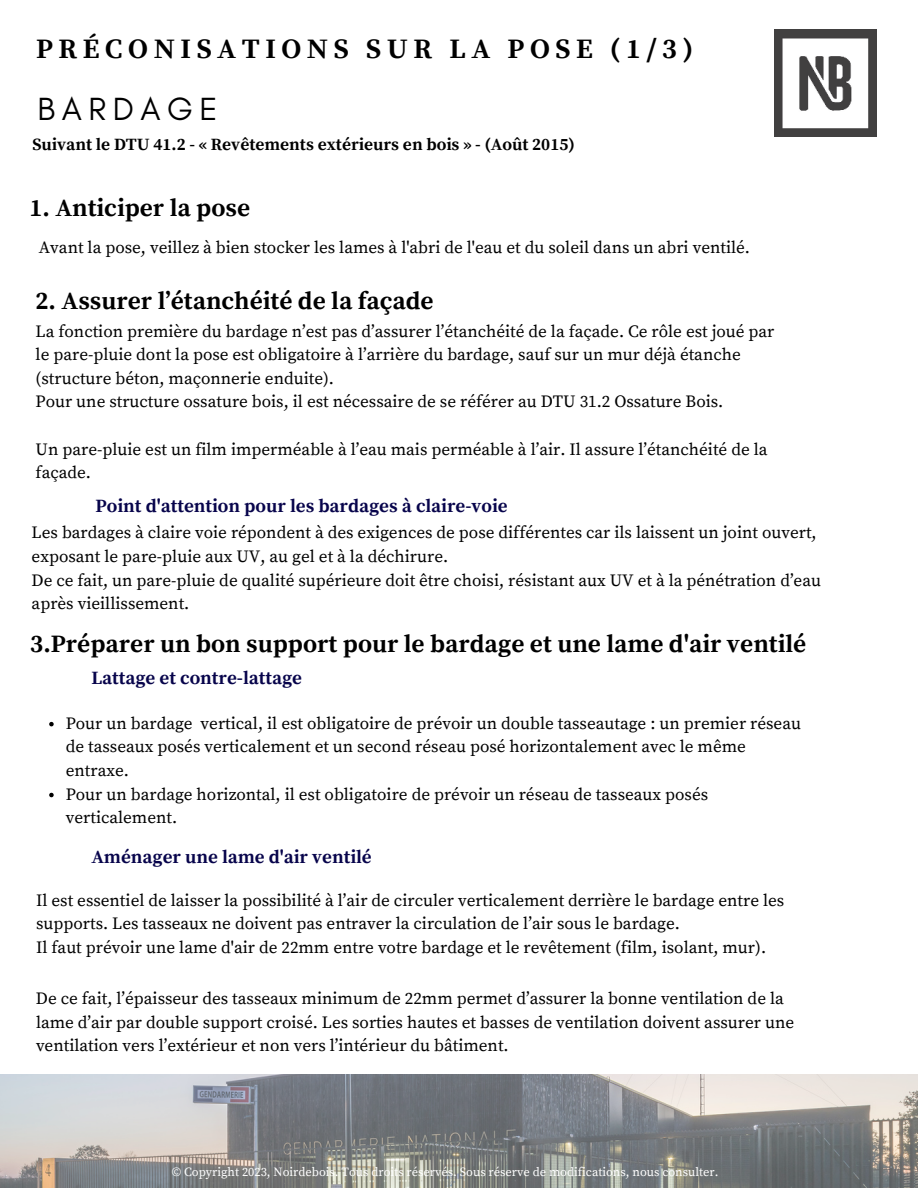
<style>
.page{position:relative;width:918px;height:1188px;background:#fff}
.page>*{position:absolute;margin:0;border:0;box-sizing:border-box;transform-origin:0 0}
.t1{font:32.7px "Glacial Indifference";letter-spacing:.2em;color:#000}
.t2{font:700 28.05px "Source Serif Pro";letter-spacing:.2em;color:#000}
.t3{font:700 24.9px "Source Serif Pro";color:#000}
.t4{font:700 18.6px "Source Serif Pro";color:#07044b}
.t5{font:17.1px/23.7px "Source Serif Pro";color:#000}
.t6{font:700 17.1px "Source Serif Pro";color:#000}
.t7{font:12.45px "Source Serif Pro";color:#fff}
</style>
<div class="page">
<img style="left:0;top:1074px;width:918px;height:114px">
<img style="left:774px;top:29px;width:102px;height:107px">
<svg style="left:49px;top:722px;width:5px;height:4px"></svg>
<svg style="left:49px;top:793px;width:5px;height:4px"></svg>
<h2 class="t2" style="left:36px;top:32px;width:658px">PRÉCONISATIONS SUR LA POSE (1/3)</h2>
<h1 class="t1" style="left:38px;top:90px;width:182px">BARDAGE</h1>
<p class="t6" style="left:32px;top:134px;width:544px">Suivant le DTU 41.2 - « Revêtements extérieurs en bois » - (Août 2015)</p>
<h3 class="t3" style="left:29px;top:193px;width:222px">1. Anticiper la pose</h3>
<p class="t5" style="left:39px;top:236px;width:713px">Avant la pose, veillez à bien stocker les lames à l'abri de l'eau et du soleil dans un abri ventilé.</p>
<h3 class="t3" style="left:36px;top:286px;width:400px">2. Assurer l’étanchéité de la façade</h3>
<p class="t5" style="left:36px;top:320px;width:740px">La fonction première du bardage n’est pas d’assurer l’étanchéité de la façade. Ce rôle est joué par le pare-pluie dont la pose est obligatoire à l’arrière du bardage, sauf sur un mur déjà étanche (structure béton, maçonnerie enduite).<br>Pour une structure ossature bois, il est nécessaire de se référer au DTU 31.2 Ossature Bois.</p>
<p class="t5" style="left:36px;top:438px;width:733px">Un pare-pluie est un film imperméable à l’eau mais perméable à l’air. Il assure l’étanchéité de la façade.</p>
<p class="t4" style="left:96px;top:494px;width:414px">Point d'attention pour les bardages à claire-voie</p>
<p class="t5" style="left:32px;top:521px;width:791px">Les bardages à claire voie répondent à des exigences de pose différentes car ils laissent un joint ouvert, exposant le pare-pluie aux UV, au gel et à la déchirure.<br>De ce fait, un pare-pluie de qualité supérieure doit être choisi, résistant aux UV et à la pénétration d’eau après vieillissement.</p>
<h3 class="t3" style="left:30px;top:629px;width:777px">3.Préparer un bon support pour le bardage et une lame d'air ventilé</h3>
<p class="t4" style="left:91px;top:667px;width:212px">Lattage et contre-lattage</p>
<p class="t5" style="left:66px;top:712px;width:737px">Pour un bardage vertical, il est obligatoire de prévoir un double tasseautage : un premier réseau de tasseaux posés verticalement et un second réseau posé horizontalement avec le même entraxe.<br>Pour un bardage horizontal, il est obligatoire de prévoir un réseau de tasseaux posés verticalement.</p>
<p class="t4" style="left:91px;top:846px;width:282px">Aménager une lame d'air ventilé</p>
<p class="t5" style="left:36px;top:889px;width:750px">Il est essentiel de laisser la possibilité à l’air de circuler verticalement derrière le bardage entre les supports. Les tasseaux ne doivent pas entraver la circulation de l’air sous le bardage.<br>Il faut prévoir une lame d'air de 22mm entre votre bardage et le revêtement (film, isolant, mur).</p>
<p class="t5" style="left:36px;top:987px;width:760px">De ce fait, l’épaisseur des tasseaux minimum de 22mm permet d’assurer la bonne ventilation de la lame d’air par double support croisé. Les sorties hautes et basses de ventilation doivent assurer une ventilation vers l’extérieur et non vers l’intérieur du bâtiment.</p>
<p class="t7" style="left:172px;top:1164px;width:548px">© Copyright 2023, Noirdebois. Tous droits réservés. Sous réserve de modifications, nous consulter.</p>
</div>
